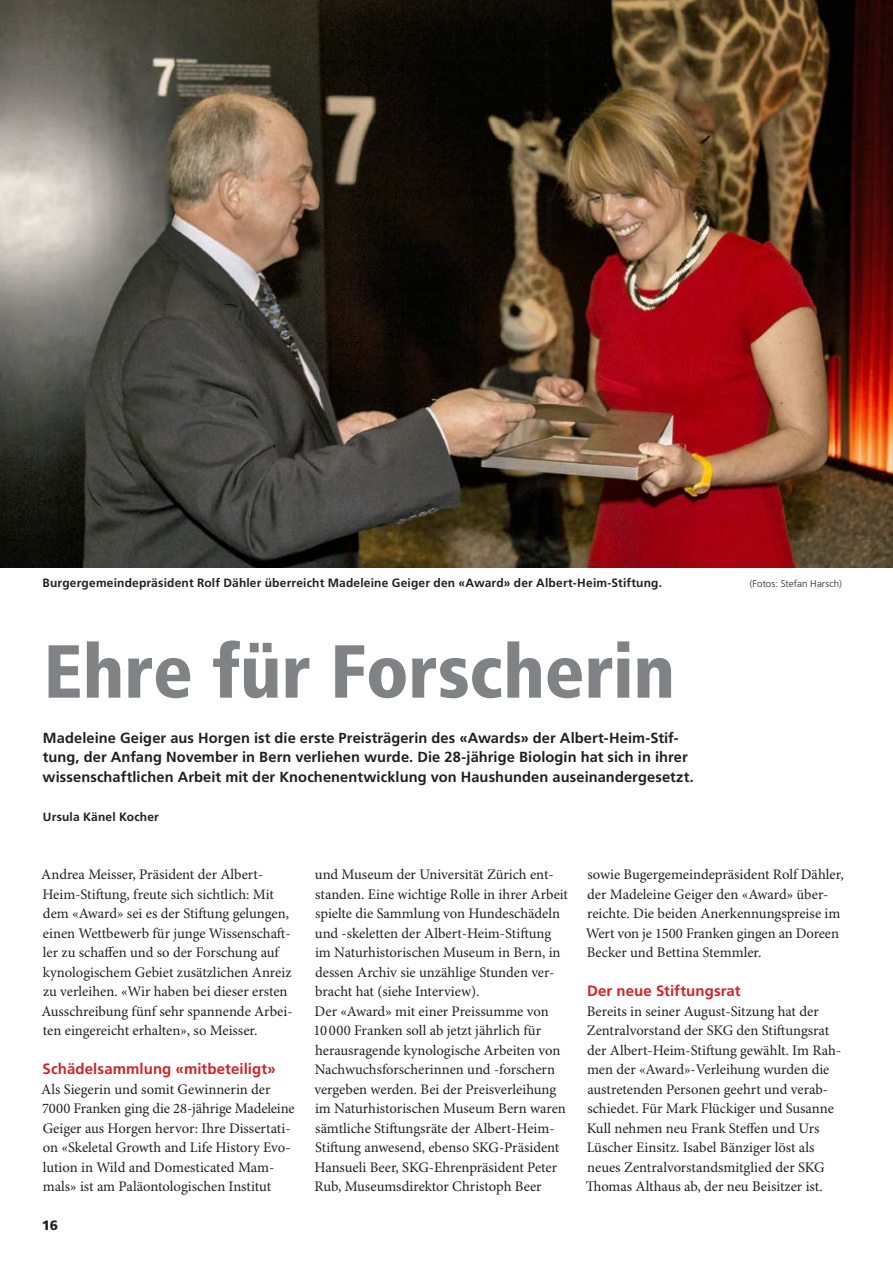
<style>
.page{position:relative;width:893px;height:1263px;background:#fff}
.page>*{position:absolute;margin:0;border:0;box-sizing:border-box;transform-origin:0 0}
.t1{font:900 condensed 75px "Frutiger LT Std";letter-spacing:-.005em;color:#808285}
.t2{font:700 15px "Frutiger LT Std";letter-spacing:.005em;color:#d1232a}
.t3{font:14.7px/19.5px "Minion Pro";color:#231f20}
.t4{font:700 14.7px/19.5px "Frutiger LT Std";letter-spacing:.005em;color:#231f20}
.t5{font:900 13.5px "Frutiger LT Std";color:#231f20}
.t6{font:700 12px "Frutiger LT Std";letter-spacing:.015em;color:#231f20}
.t7{font:300 9.75px "Frutiger LT Std";letter-spacing:.01em;color:#231f20}
</style>
<div class="page">
<img style="left:0;top:0;width:893px;height:567px">
<p class="t6" style="left:43px;top:576px;width:621px">Burgergemeindepräsident Rolf Dähler überreicht Madeleine Geiger den «Award» der Albert-Heim-Stiftung.</p>
<p class="t7" style="left:750px;top:578px;width:94px">(Fotos: Stefan Harsch)</p>
<h1 class="t1" style="left:44px;top:626px;width:633px">Ehre für Forscherin</h1>
<p class="t4" style="left:43px;top:728px;width:653px">Madeleine Geiger aus Horgen ist die erste Preisträgerin des «Awards» der Albert-Heim-Stif&shy;tung, der Anfang November in Bern verliehen wurde. Die 28-jährige Biologin hat sich in ihrer wissenschaftlichen Arbeit mit der Knochenentwicklung von Haushunden auseinandergesetzt.</p>
<p class="t6" style="left:43px;top:810px;width:118px">Ursula Känel Kocher</p>
<p class="t3" style="left:41px;top:865px;width:253px">Andrea Meisser, Präsident der Albert-Heim-Stiftung, freute sich sichtlich: Mit dem «Award» sei es der Stiftung gelungen, einen Wettbewerb für junge Wissenschaft&shy;ler zu schaffen und so der Forschung auf kynologischem Gebiet zusätzlichen Anreiz zu verleihen. «Wir haben bei dieser ersten Ausschreibung fünf sehr spannende Arbei&shy;ten eingereicht erhalten», so Meisser.</p>
<p class="t2" style="left:43px;top:1060px;width:235px">Schädelsammlung «mitbeteiligt»</p>
<p class="t3" style="left:41px;top:1080px;width:255px">Als Siegerin und somit Gewinnerin der 7000 Franken ging die 28-jährige Madeleine Geiger aus Horgen hervor: Ihre Dissertati&shy;on «Skeletal Growth and Life History Evo&shy;lution in Wild and Domesticated Mam&shy;mals» ist am Paläontologischen Institut</p>
<p class="t5" style="left:42px;top:1217px;width:18px">16</p>
<p class="t3" style="left:314px;top:865px;width:256px">und Museum der Universität Zürich ent&shy;standen. Eine wichtige Rolle in ihrer Arbeit spielte die Sammlung von Hundeschädeln und -skeletten der Albert-Heim-Stiftung im Naturhistorischen Museum in Bern, in dessen Archiv sie unzählige Stunden ver&shy;bracht hat (siehe Interview).<br>Der «Award» mit einer Preissumme von<br>10 000 Franken soll ab jetzt jährlich für herausragende kynologische Arbeiten von Nachwuchsforscherinnen und -forschern vergeben werden. Bei der Preisverleihung im Naturhistorischen Museum Bern waren sämtliche Stiftungsräte der Albert-Heim-Stiftung anwesend, ebenso SKG-Präsident Hansueli Beer, SKG-Ehrenpräsident Peter Rub, Museumsdirektor Christoph Beer</p>
<p class="t3" style="left:586px;top:865px;width:259px">sowie Bugergemeindepräsident Rolf Dähler, der Madeleine Geiger den «Award» über&shy;reichte. Die beiden Anerkennungspreise im Wert von je 1500 Franken gingen an Doreen Becker und Bettina Stemmler.</p>
<p class="t2" style="left:587px;top:982px;width:155px">Der neue Stiftungsrat</p>
<p class="t3" style="left:586px;top:1002px;width:257px">Bereits in seiner August-Sitzung hat der Zentralvorstand der SKG den Stiftungsrat der Albert-Heim-Stiftung gewählt. Im Rah&shy;men der «Award»-Verleihung wurden die austretenden Personen geehrt und verab&shy;schiedet. Für Mark Flückiger und Susanne Kull nehmen neu Frank Steffen und Urs Lüscher Einsitz. Isabel Bänziger löst als neues Zentralvorstandsmitglied der SKG Thomas Althaus ab, der neu Beisitzer ist.</p>
</div>
